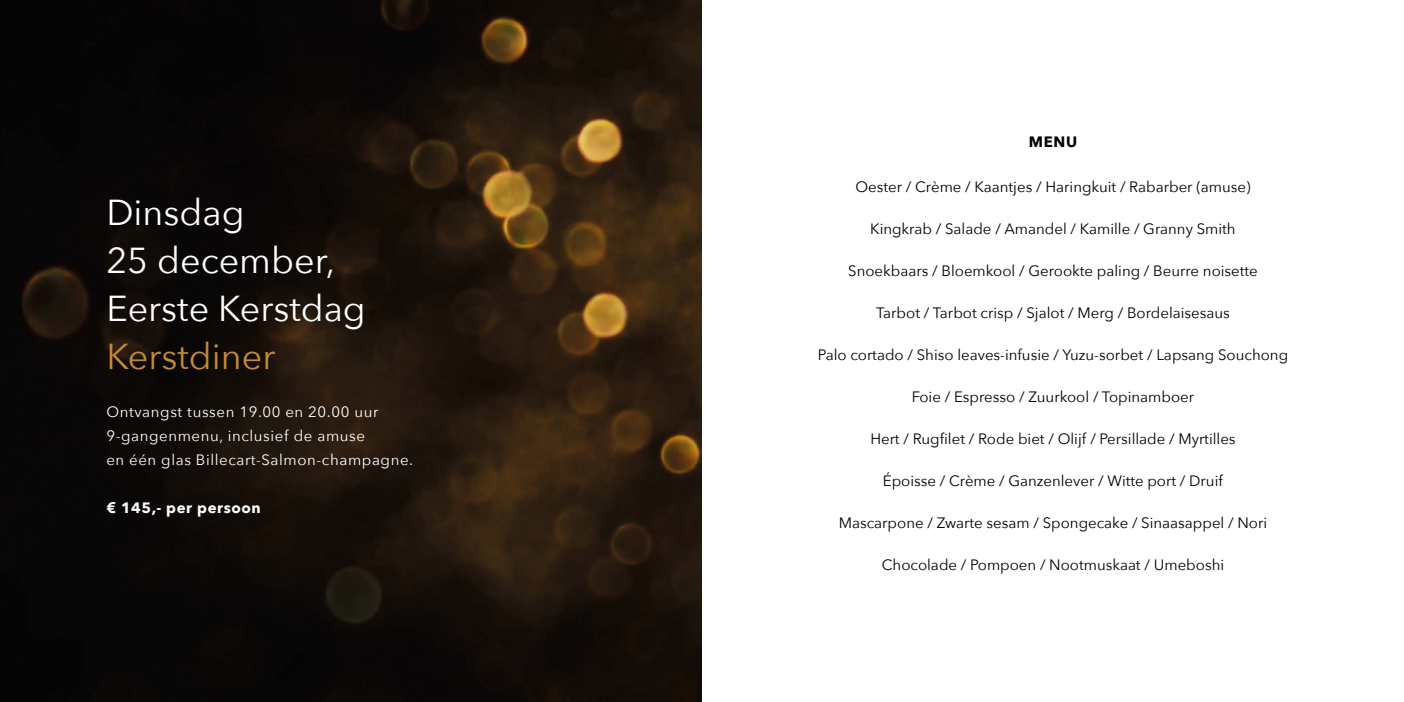
<style>
.page{position:relative;width:1404px;height:702px;background:#fff}
.page>*{position:absolute;margin:0;border:0;box-sizing:border-box;transform-origin:0 0}
.t1{font:36px/48px "Avenir Next";color:#fff}
.t2{font:36px "Avenir Next";color:#c48a38}
.t3{font:15px "Avenir Next";color:#000}
.t4{font:15px/24px "Avenir Next";letter-spacing:.04em;color:#fff}
.t5{font:700 15px "Avenir Next";letter-spacing:.04em;color:#fff}
.t6{font:700 15px "Avenir Next";color:#000}
</style>
<div class="page">
<img style="left:0;top:0;width:702px;height:702px">
<h1 class="t1" style="left:106px;top:187px;width:261px">Dinsdag<br>25 december,<br>Eerste Kerstdag</h1>
<h1 class="t2" style="left:106px;top:326px;width:170px">Kerstdiner</h1>
<p class="t4" style="left:106px;top:399px;width:308px">Ontvangst tussen 19.00 en 20.00 uur<br>9-gangenmenu, inclusief de amuse<br>en één glas Billecart-Salmon-champagne.</p>
<p class="t5" style="left:106px;top:495px;width:156px">€ 145,- per persoon</p>
<p class="t6" style="left:1028px;top:129px;width:50px">MENU</p>
<p class="t3" style="left:855px;top:174px;width:397px">Oester / Crème / Kaantjes / Haringkuit / Rabarber (amuse)</p>
<p class="t3" style="left:870px;top:216px;width:367px">Kingkrab / Salade / Amandel / Kamille / Granny Smith</p>
<p class="t3" style="left:848px;top:258px;width:411px">Snoekbaars / Bloemkool / Gerookte paling / Beurre noisette</p>
<p class="t3" style="left:876px;top:300px;width:355px">Tarbot / Tarbot crisp / Sjalot / Merg / Bordelaisesaus</p>
<p class="t3" style="left:817px;top:342px;width:472px">Palo cortado / Shiso leaves-infusie / Yuzu-sorbet / Lapsang Souchong</p>
<p class="t3" style="left:911px;top:384px;width:284px">Foie / Espresso / Zuurkool / Topinamboer</p>
<p class="t3" style="left:870px;top:426px;width:367px">Hert / Rugfilet / Rode biet / Olijf / Persillade / Myrtilles</p>
<p class="t3" style="left:882px;top:468px;width:341px">Époisse / Crème / Ganzenlever / Witte port / Druif</p>
<p class="t3" style="left:838px;top:510px;width:430px">Mascarpone / Zwarte sesam / Spongecake / Sinaasappel / Nori</p>
<p class="t3" style="left:881px;top:552px;width:344px">Chocolade / Pompoen / Nootmuskaat / Umeboshi</p>
</div>
